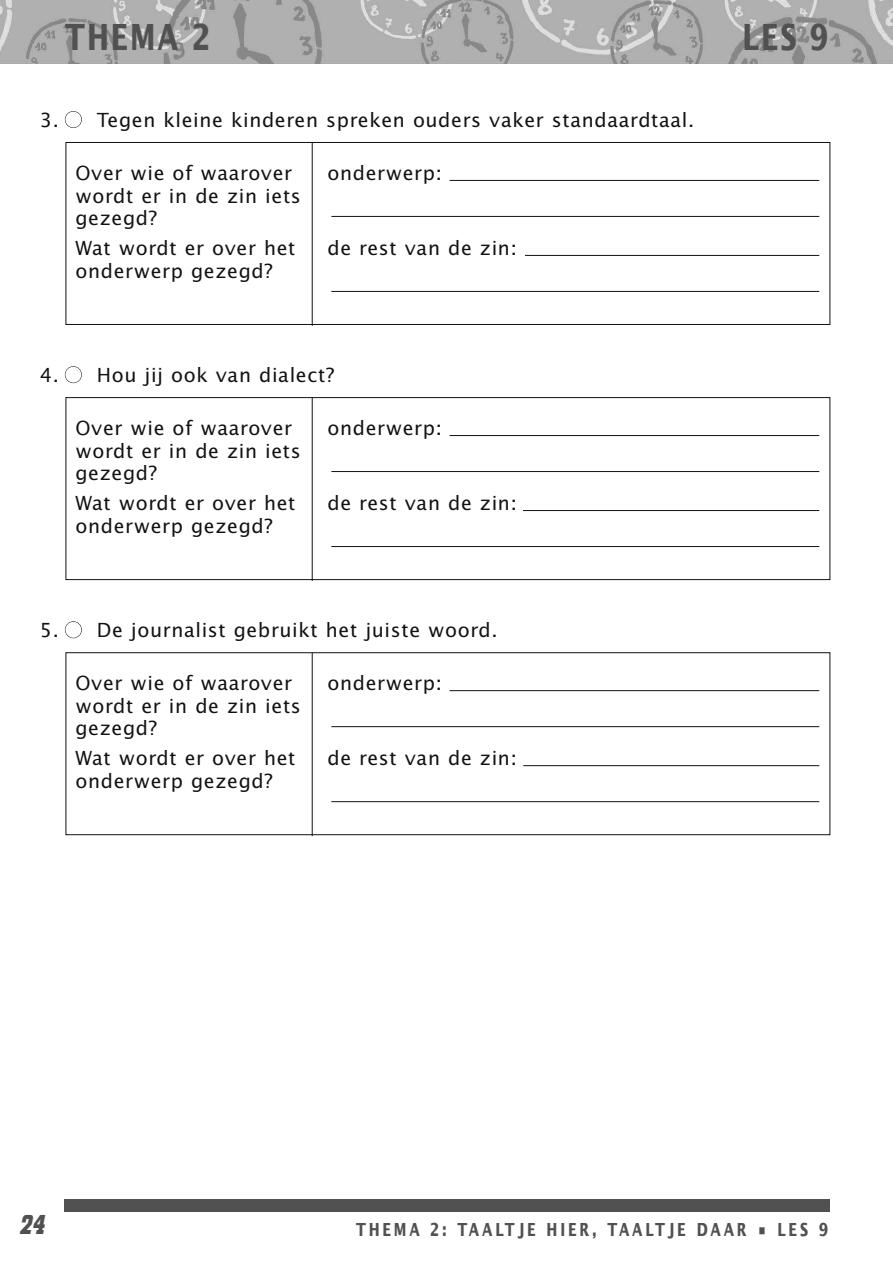
<style>
.page{position:relative;width:893px;height:1263px;background:#fff}
.page>*{position:absolute;margin:0;border:0;box-sizing:border-box;transform-origin:0 0}
.t1{font:700 36px "Lucida Sans";letter-spacing:.07em;color:#515151;scale:.75 1}
.t2{font:italic 700 27px "City";color:#515151;scale:.8 1}
.t3{font:19.5px/22.5px "Lucida Sans";letter-spacing:.03em;color:#121212}
.t4{font:700 18px "Lucida Sans";letter-spacing:.205em;color:#515151;scale:.75 1}
</style>
<div class="page">
<svg style="left:65px;top:397px;width:765px;height:438px"></svg>
<img style="left:0;top:0;width:892px;height:64px">
<div style="left:64px;top:1199px;width:765px;height:13px;background:#515151"></div>
<svg style="left:65px;top:142px;width:765px;height:184px"></svg>
<hr style="left:449px;top:180px;width:370px;height:1px;background:#121212">
<hr style="left:331px;top:216px;width:488px;height:1px;background:#121212">
<hr style="left:525px;top:255px;width:294px;height:1px;background:#121212">
<hr style="left:331px;top:291px;width:488px;height:1px;background:#121212">
<hr style="left:312px;top:398px;width:1px;height:183px;background:#121212">
<hr style="left:449px;top:435px;width:370px;height:1px;background:#121212">
<hr style="left:331px;top:471px;width:488px;height:1px;background:#121212">
<hr style="left:523px;top:510px;width:296px;height:1px;background:#121212">
<hr style="left:331px;top:546px;width:488px;height:1px;background:#121212">
<hr style="left:312px;top:653px;width:1px;height:183px;background:#121212">
<hr style="left:449px;top:690px;width:370px;height:1px;background:#121212">
<hr style="left:331px;top:726px;width:488px;height:1px;background:#121212">
<hr style="left:523px;top:765px;width:296px;height:1px;background:#121212">
<hr style="left:331px;top:801px;width:488px;height:1px;background:#121212">
<div style="left:65px;top:366px;width:17px;height:17px;border:1px solid #121212;border-radius:50%"></div>
<div style="left:65px;top:111px;width:17px;height:17px;border:1px solid #121212;border-radius:50%"></div>
<div style="left:38px;top:621px;width:766px;height:30px;background:#fff"></div>
<div style="left:65px;top:621px;width:17px;height:17px;border:1px solid #121212;border-radius:50%"></div>
<h1 class="t1" style="left:65px;top:22px;width:195px">THEMA 2</h1>
<h1 class="t1" style="left:742px;top:22px;width:115px">LES 9</h1>
<p class="t3" style="left:40px;top:110px;width:656px">3. Tegen kleine kinderen spreken ouders vaker standaardtaal.</p>
<p class="t3" style="left:75px;top:163px;width:227px">Over wie of waarover wordt er in de zin iets gezegd?</p>
<p class="t3" style="left:327px;top:163px;width:116px">onderwerp:</p>
<p class="t3" style="left:75px;top:238px;width:221px">Wat wordt er over het onderwerp gezegd?</p>
<p class="t3" style="left:327px;top:238px;width:191px">de rest van de zin:</p>
<p class="t3" style="left:40px;top:365px;width:296px">4. Hou jij ook van dialect?</p>
<p class="t3" style="left:75px;top:418px;width:227px">Over wie of waarover wordt er in de zin iets gezegd?</p>
<p class="t3" style="left:75px;top:493px;width:222px">Wat wordt er over het onderwerp gezegd?</p>
<p class="t3" style="left:327px;top:418px;width:116px">onderwerp:</p>
<p class="t3" style="left:327px;top:493px;width:191px">de rest van de zin:</p>
<p class="t3" style="left:40px;top:620px;width:459px">5. De journalist gebruikt het juiste woord.</p>
<p class="t3" style="left:75px;top:673px;width:227px">Over wie of waarover wordt er in de zin iets gezegd?</p>
<p class="t3" style="left:75px;top:748px;width:222px">Wat wordt er over het onderwerp gezegd?</p>
<p class="t3" style="left:327px;top:673px;width:116px">onderwerp:</p>
<p class="t3" style="left:327px;top:748px;width:191px">de rest van de zin:</p>
<h2 class="t2" style="left:19px;top:1215px;width:33px">24</h2>
<p class="t4" style="left:356px;top:1222px;width:631px">THEMA 2: TAALTJE HIER, TAALTJE DAAR • LES 9</p>
</div>
